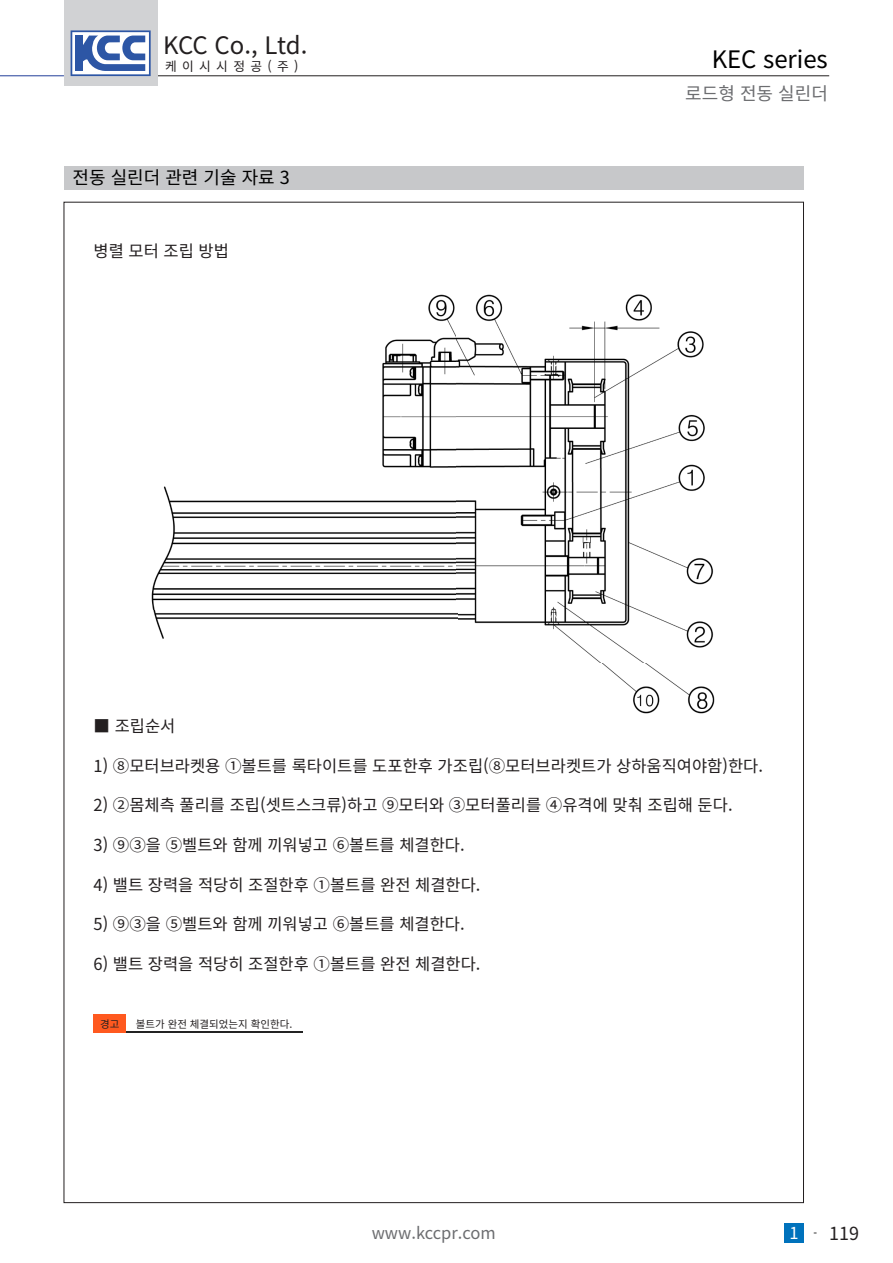
<style>
.page{position:relative;width:893px;height:1263px;background:#fff}
.page>*{position:absolute;margin:0;border:0;box-sizing:border-box;transform-origin:0 0}
.t1{font:24px "Noto Sans KR";letter-spacing:-.02em;color:#231f20}
.t2{font:24px "Noto Sans KR";color:#000}
.t3{font:18px "Noto Sans KR";color:#000}
.t4{font:18px "Noto Sans KR";color:#6c6d70}
.t5{font:18px "Noto Sans KR";color:#231f20}
.t6{font:16.5px "Noto Sans KR";color:#231f20}
.t7{font:16.5px "Noto Sans KR";color:#6c6d70}
.t8{font:12.75px "Noto Sans KR";letter-spacing:.42em;color:#231f20}
.t9{font:10.5px "Noto Sans KR";color:#231f20}
.s1{font-size:16.5px;color:#fff}
</style>
<div class="page">
<div style="left:784px;top:1223px;width:20px;height:20px;background:#0072bc"></div>
<hr style="left:0;top:75px;width:64px;height:1px;background:#223f99">
<hr style="left:157px;top:75px;width:672px;height:1px;background:#231f20">
<div style="left:64px;top:0;width:93px;height:85px;background:#d1d2d4"></div>
<svg style="left:71px;top:30px;width:80px;height:46px;background:#8ba1cd"></svg>
<div style="left:64px;top:166px;width:740px;height:23px;background:#c7c8ca"></div>
<img style="left:151px;top:294px;width:564px;height:420px">
<div style="left:94px;top:1014px;width:32px;height:19px;background:#ff591f"></div>
<hr style="left:126px;top:1032px;width:176px;height:1px;background:#232323">
<h1 class="t1" style="left:163px;top:32px;width:146px">KCC Co., Ltd.</h1>
<p class="t8" style="left:165px;top:59px;width:135px">케이시시정공(주)</p>
<p class="t3" style="left:73px;top:168px;width:219px">전동 실린더 관련 기술 자료 3</p>
<p class="t6" style="left:94px;top:242px;width:137px">병렬 모터 조립 방법</p>
<h1 class="t2" style="left:712px;top:46px;width:118px">KEC series</h1>
<p class="t4" style="left:685px;top:84px;width:144px">로드형 전동 실린더</p>
<p class="t6" style="left:94px;top:717px;width:83px">■ 조립순서</p>
<p class="t6" style="left:94px;top:756px;width:671px">1) ⑧모터브라켓용 ①볼트를 록타이트를 도포한후 가조립(⑧모터브라켓트가 상하움직여야함)한다.</p>
<p class="t6" style="left:94px;top:796px;width:641px">2) ②몸체측 풀리를 조립(셋트스크류)하고 ⑨모터와 ③모터풀리를 ④유격에 맞춰 조립해 둔다.</p>
<p class="t6" style="left:94px;top:836px;width:373px">3) ⑨③을 ⑤벨트와 함께 끼워넣고 ⑥볼트를 체결한다.</p>
<p class="t6" style="left:94px;top:875px;width:388px">4) 밸트 장력을 적당히 조절한후 ①볼트를 완전 체결한다.</p>
<p class="t6" style="left:94px;top:915px;width:373px">5) ⑨③을 ⑤벨트와 함께 끼워넣고 ⑥볼트를 체결한다.</p>
<p class="t6" style="left:94px;top:954px;width:388px">6) 밸트 장력을 적당히 조절한후 ①볼트를 완전 체결한다.</p>
<p class="t9" style="left:100px;top:1018px;width:21px">경고</p>
<p class="t9" style="left:136px;top:1018px;width:158px">볼트가 완전 체결되었는지 확인한다.</p>
<p class="t7" style="left:372px;top:1224px;width:125px">www.kccpr.com</p>
<p class="t5" style="left:789px;top:1223px;width:71px"><span class="s1">1</span> <sup>-</sup> 119</p>
</div>
